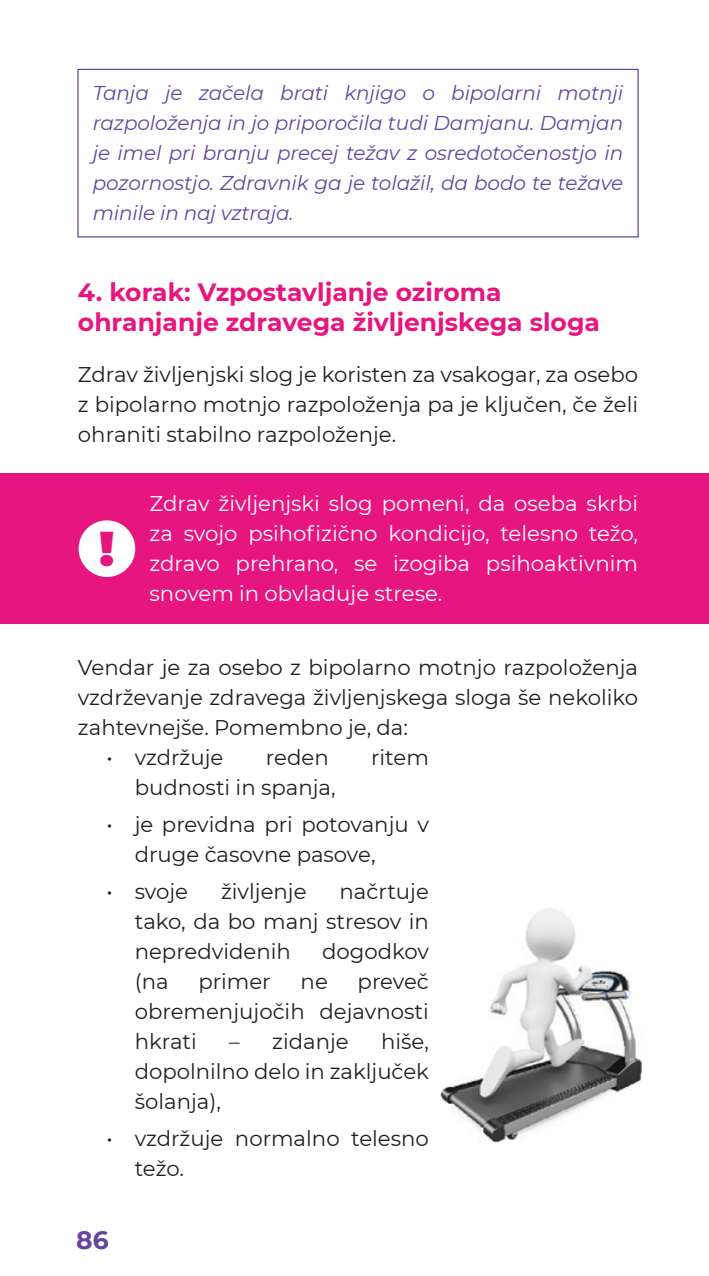
<style>
.page{position:relative;width:709px;height:1276px;background:#fff}
.page>*{position:absolute;margin:0;border:0;box-sizing:border-box;transform-origin:0 0}
.t1{font:900 48.75px "Montserrat";color:#e7157f}
.t2{font:700 25px/30px "Montserrat";color:#e7157f}
.t3{font:700 25px "Montserrat";color:#65469c}
.t4{font:21.25px/30px "Montserrat";color:#231f20;text-align:justify}
.t5{font:21.25px/30px "Montserrat";color:#fff;text-align:justify}
.t6{font:italic 20px/30px "Montserrat";letter-spacing:-.005em;color:#65469c;text-align:justify}
</style>
<div class="page">
<div style="left:0;top:473px;width:709px;height:150px;background:#e7157f"></div>
<div style="left:77px;top:69px;width:561px;height:168px;border:1px solid #65469c"></div>
<img style="left:440px;top:908px;width:202px;height:235px">
<div style="left:79px;top:520px;width:56px;height:57px;background:#fff;border-radius:50%"></div>
<p class="t6" style="left:93px;top:77px;width:532px">Tanja je začela brati knjigo o bipolarni motnji razpoloženja in jo priporočila tudi Damjanu. Damjan je imel pri branju precej težav z osredotočenostjo in pozornostjo. Zdravnik ga je tolažil, da bodo te težave minile in naj vztraja.</p>
<p class="t2" style="left:78px;top:275px;width:523px">4. korak: Vzpostavljanje oziroma ohranjanje zdravega življenjskega sloga</p>
<p class="t4" style="left:78px;top:359px;width:561px">Zdrav življenjski slog je koristen za vsakogar, za osebo z bipolarno motnjo razpoloženja pa je ključen, če želi ohraniti stabilno razpoloženje.</p>
<h1 class="t1" style="left:99px;top:512px;width:17px">!</h1>
<p class="t5" style="left:149px;top:487px;width:490px">Zdrav življenjski slog pomeni, da oseba skrbi za svojo psihofizično kondicijo, telesno težo, zdravo prehrano, se izogiba psihoaktivnim snovem in obvladuje strese.</p>
<p class="t4" style="left:78px;top:651px;width:561px">Vendar je za osebo z bipolarno motnjo razpoloženja vzdrževanje zdravega življenjskega sloga še nekoliko zahtevnejše. Pomembno je, da:</p>
<p class="t4" style="left:106px;top:741px;width:119px">• vzdržuje</p>
<p class="t4" style="left:266px;top:741px;width:64px">reden</p>
<p class="t4" style="left:371px;top:741px;width:59px">ritem</p>
<p class="t4" style="left:135px;top:771px;width:202px">budnosti in spanja,</p>
<p class="t4" style="left:135px;top:808px;width:296px;text-indent:-28px">• je previdna pri potovanju v druge časovne pasove,</p>
<p class="t4" style="left:106px;top:875px;width:83px">• svoje</p>
<p class="t4" style="left:221px;top:875px;width:87px">življenje</p>
<p class="t4" style="left:135px;top:875px;width:296px;text-indent:205px">načrtuje tako, da bo manj stresov in nepredvidenih</p>
<p class="t4" style="left:322px;top:935px;width:108px">dogodkov</p>
<p class="t4" style="left:135px;top:965px;width:35px">(na</p>
<p class="t4" style="left:198px;top:965px;width:74px">primer</p>
<p class="t4" style="left:300px;top:965px;width:29px">ne</p>
<p class="t4" style="left:135px;top:965px;width:296px;text-indent:223px">preveč obremenjujočih dejavnosti hkrati</p>
<p class="t4" style="left:229px;top:1025px;width:121px">– zidanje</p>
<p class="t4" style="left:135px;top:1025px;width:296px;text-indent:246px">hiše, dopolnilno delo in zaključek šolanja),</p>
<p class="t4" style="left:135px;top:1122px;width:296px;text-indent:-28px">• vzdržuje normalno telesno težo.</p>
<p class="t3" style="left:76px;top:1222px;width:34px">86</p>
</div>
